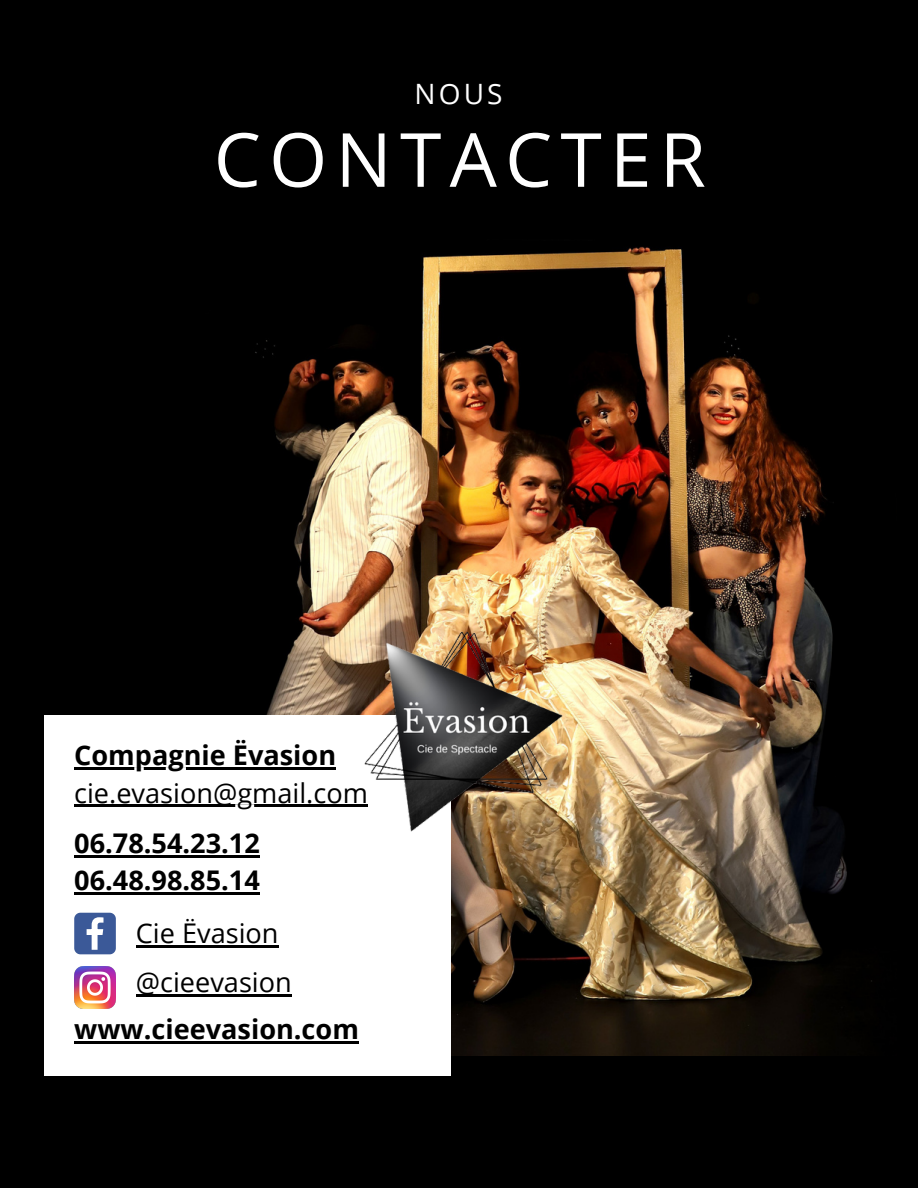
<style>
.page{position:relative;width:918px;height:1188px;background:#000}
.page>*{position:absolute;margin:0;border:0;box-sizing:border-box;transform-origin:0 0}
.t1{font:74.7px "Open Sans";letter-spacing:.11em;color:#fff}
.t2{font:28.05px "Open Sans";color:#fff}
.t3{font:700 27.15px "Open Sans";color:#000}
.t4{font:27.15px "Open Sans";color:#000}
</style>
<div class="page">
<img style="left:205px;top:246px;width:667px;height:810px">
<div style="left:44px;top:716px;width:406px;height:360px;background:#fff"></div>
<hr style="left:74px;top:768px;width:262px;height:2px;background:#000">
<hr style="left:74px;top:805px;width:294px;height:2px;background:#000">
<svg style="left:74px;top:913px;width:42px;height:41px;background:#5f77aa"></svg>
<img style="left:74px;top:967px;width:42px;height:41px">
<hr style="left:136px;top:945px;width:143px;height:2px;background:#000">
<hr style="left:136px;top:994px;width:156px;height:3px;background:#000">
<hr style="left:74px;top:1042px;width:285px;height:2px;background:#000">
<hr style="left:74px;top:855px;width:186px;height:2px;background:#000">
<hr style="left:74px;top:892px;width:186px;height:2px;background:#000">
<img style="left:318px;top:594px;width:282px;height:282px">
<p class="t2" style="left:415px;top:75px;width:89px">NOUS</p>
<p class="t1" style="left:214px;top:107px;width:494px">CONTACTER</p>
<p class="t3" style="left:74px;top:736px;width:263px">Compagnie Ëvasion</p>
<p class="t4" style="left:74px;top:774px;width:295px">cie.evasion@gmail.com</p>
<p class="t3" style="left:74px;top:824px;width:187px">06.78.54.23.12</p>
<p class="t3" style="left:74px;top:861px;width:187px">06.48.98.85.14</p>
<p class="t4" style="left:136px;top:914px;width:144px">Cie Ëvasion</p>
<p class="t4" style="left:136px;top:963px;width:157px">@cieevasion</p>
<p class="t3" style="left:74px;top:1010px;width:286px">www.cieevasion.com</p>
</div>
